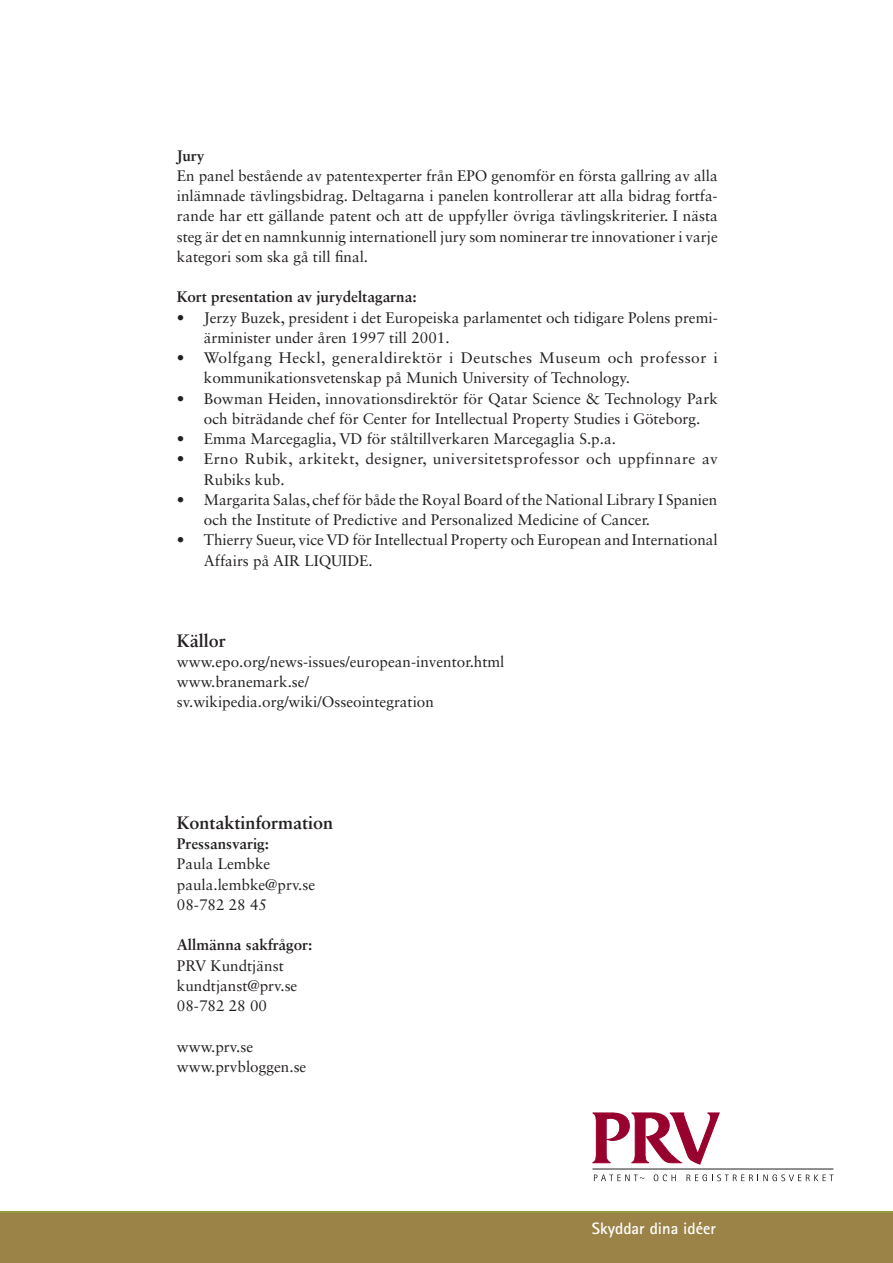
<style>
.page{position:relative;width:893px;height:1263px;background:#fff}
.page>*{position:absolute;margin:0;border:0;box-sizing:border-box;transform-origin:0 0}
.t1{font:700 18px "Sabon LT Std";color:#231f20}
.t2{font:700 16.5px "Rotis Sans Serif Std";color:#fff}
.t3{font:15.3px/20.2px "Sabon LT Std";color:#231f20}
.t4{font:15.3px/20.2px "Sabon LT Std";letter-spacing:.025em;color:#231f20}
.t5{font:700 15.3px "Sabon LT Std";color:#231f20}
</style>
<div class="page">
<svg style="left:592px;top:1113px;width:128px;height:52px"></svg>
<svg style="left:594px;top:1174px;width:50px;height:7px"></svg>
<svg style="left:654px;top:1174px;width:22px;height:7px"></svg>
<svg style="left:686px;top:1174px;width:147px;height:7px"></svg>
<hr style="left:592px;top:1168px;width:241px;height:1px;background:#231f20">
<div style="left:0;top:1211px;width:893px;height:52px;background:#9b8348"></div>
<p class="t5" style="left:177px;top:146px;width:29px">Jury</p>
<p class="t3" style="left:177px;top:165px;width:542px;text-align:justify">En panel bestående av patentexperter från EPO genomför en första gallring av alla inlämnade tävlingsbidrag. Deltagarna i panelen kontrollerar att alla bidrag fortfa&shy;rande har ett gällande patent och att de uppfyller övriga tävlingskriterier. I nästa steg är det en namnkunnig internationell jury som nominerar tre innovationer i varje kategori som ska gå till final.</p>
<p class="t5" style="left:177px;top:287px;width:241px">Kort presentation av jurydeltagarna:</p>
<p class="t3" style="left:204px;top:307px;width:515px;text-indent:-27px">• Jerzy Buzek, president i det Europeiska parlamentet och tidigare Polens premi&shy;ärminister under åren 1997 till 2001.</p>
<p class="t3" style="left:204px;top:347px;width:515px;text-indent:-27px">• Wolfgang Heckl, generaldirektör i Deutsches Museum och professor i kommunikationsvetenskap på Munich University of Technology.</p>
<p class="t3" style="left:204px;top:388px;width:516px;text-indent:-27px">• Bowman Heiden, innovationsdirektör för Qatar Science &amp; Technology Park och biträdande chef för Center for Intellectual Property Studies i Göteborg.</p>
<p class="t3" style="left:177px;top:428px;width:440px">• Emma Marcegaglia, VD för ståltillverkaren Marcegaglia S.p.a.</p>
<p class="t4" style="left:204px;top:449px;width:516px;text-indent:-27px">• Erno Rubik, arkitekt, designer, universitetsprofessor och uppfinnare av<br>Rubiks kub.</p>
<p class="t3" style="left:204px;top:489px;width:515px;text-indent:-27px">• Margarita Salas, chef för både the Royal Board of the National Library I Spanien och the Institute of Predictive and Personalized Medicine of Cancer.</p>
<p class="t3" style="left:204px;top:530px;width:515px;text-indent:-27px">• Thierry Sueur, vice VD för Intellectual Property och European and International<br>Affairs på AIR LIQUIDE.</p>
<p class="t1" style="left:177px;top:629px;width:51px">Källor</p>
<p class="t3" style="left:177px;top:651px;width:329px">www.epo.org/news-issues/european-inventor.html www.branemark.se/ sv.wikipedia.org/wiki/Osseointegration</p>
<p class="t1" style="left:177px;top:811px;width:158px">Kontaktinformation</p>
<p class="t5" style="left:177px;top:834px;width:94px">Pressansvarig:</p>
<p class="t3" style="left:177px;top:854px;width:140px">Paula Lembke paula.lembke@prv.se<br>08-782 28 45</p>
<p class="t5" style="left:177px;top:935px;width:137px">Allmänna sakfrågor:</p>
<p class="t3" style="left:177px;top:955px;width:122px">PRV Kundtjänst kundtjanst@prv.se<br>08-782 28 00</p>
<p class="t3" style="left:177px;top:1036px;width:131px">www.prv.se www.prvbloggen.se</p>
<p class="t2" style="left:592px;top:1218px;width:126px">Skyddar dina idéer</p>
</div>
